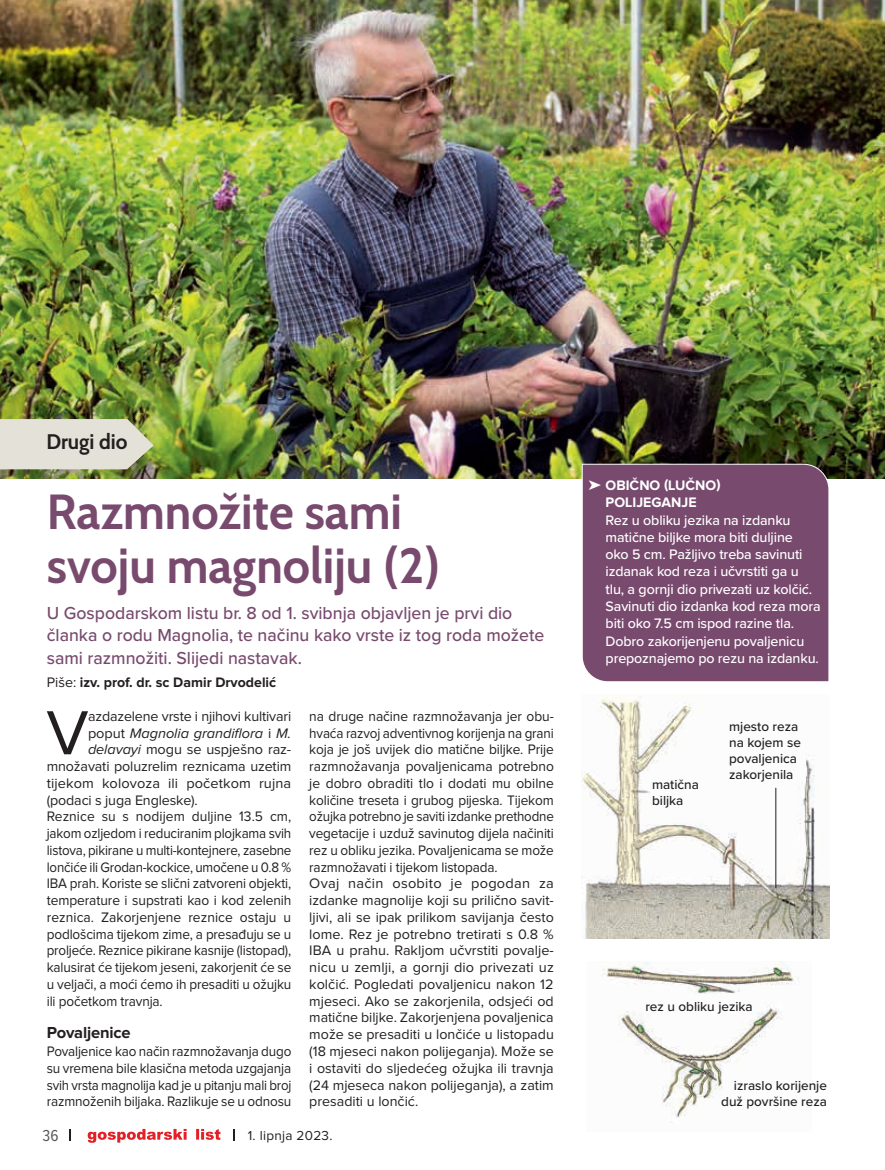
<style>
.page{position:relative;width:885px;height:1170px;background:#fff}
.page>*{position:absolute;margin:0;border:0;box-sizing:border-box;transform-origin:0 0}
.t1{font:64.5px "Proxima Nova";color:#231f20}
.t2{font:700 48.9px/53.6px "Cabin";color:#784a6e}
.t3{font:700 21px "Cabin";color:#231f20}
.t4{font:500 18px/22.5px "Proxima Nova";color:#784a6e}
.t5{font:700 16.5px "Proxima Nova";letter-spacing:-.01em;color:#231f20}
.t6{font:16.5px "Proxima Nova Cond";color:#57585a}
.t7{font:14.25px/16.8px "Proxima Nova";letter-spacing:-.005em;color:#231f20;scale:.96 1}
.t8{font:500 14.25px/17.2px "Proxima Nova";letter-spacing:-.01em;color:#fff}
.t9{font:14.25px/16.8px "Proxima Nova";letter-spacing:-.005em;color:#231f20;text-align:justify;scale:.94 1}
.t10{font:14.25px "Proxima Nova";letter-spacing:-.005em;color:#231f20}
.t11{font:14.25px "Proxima Nova";letter-spacing:-.005em;color:#231f20;scale:.95 1}
.t12{font:14.25px "Proxima Nova";letter-spacing:-.005em;color:#231f20;scale:.93 1}
.t13{font:700 14.25px "Proxima Nova";color:#231f20}
.t14{font:italic 14.25px "Proxima Nova";letter-spacing:-.005em;color:#231f20}
.t15{font:700 14.25px/17.2px "Proxima Nova";color:#fff;text-align:center}
.t16{font:500 13.5px/15.8px "Proxima Nova";color:#231f20}
.t17{font:13.5px "Proxima Nova";letter-spacing:.02em;color:#231f20}
.s1{font-weight:400}
.s2{font-style:normal}
.s3{font-style:italic}
</style>
<div class="page">
<svg style="left:69px;top:1129px;width:2px;height:11px"></svg>
<svg style="left:88px;top:1128px;width:132px;height:14px"></svg>
<svg style="left:233px;top:1129px;width:2px;height:11px"></svg>
<img style="left:0;top:0;width:884px;height:478px">
<svg style="left:0;top:419px;width:154px;height:50px;background:#dadaca"></svg>
<div style="left:581px;top:463px;width:248px;height:219px;background:#784a6e"></div>
<img style="left:581px;top:694px;width:248px;height:244px">
<img style="left:602px;top:961px;width:198px;height:162px">
<hr style="left:775px;top:787px;width:1px;height:100px;background:#231f20">
<h3 class="t3" style="left:46px;top:425px;width:83px">Drugi dio</h3>
<h2 class="t2" style="left:47px;top:482px;width:395px">Razmnožite sami svoju magnoliju (2)</h2>
<p class="t4" style="left:47px;top:601px;width:499px">U Gospodarskom listu br. 8 od 1. svibnja objavljen je prvi dio članka o rodu Magnolia, te načinu kako vrste iz tog roda možete sami razmnožiti. Slijedi nastavak.</p>
<p class="t13" style="left:47px;top:676px;width:231px"><span class="s1">Piše:</span> izv. prof. dr. sc Damir Drvodelić</p>
<h1 class="t1" style="left:46px;top:703px;width:44px">V</h1>
<p class="t10" style="left:88px;top:709px;width:205px">azdazelene vrste i njihovi kultivari</p>
<p class="t14" style="left:88px;top:726px;width:205px"><span class="s2">poput</span> Magnolia grandiflora <span class="s2">i</span> M.</p>
<p class="t10" style="left:88px;top:743px;width:205px"><span class="s3">delavayi</span> mogu se uspješno raz-</p>
<p class="t10" style="left:47px;top:759px;width:246px">množavati poluzrelim reznicama uzetim</p>
<p class="t10" style="left:47px;top:776px;width:246px">tijekom kolovoza ili početkom rujna</p>
<p class="t10" style="left:47px;top:793px;width:153px">(podaci s juga Engleske).</p>
<p class="t10" style="left:47px;top:810px;width:246px">Reznice su s nodijem duljine 13.5 cm,</p>
<p class="t9" style="left:47px;top:825px;width:261px">jakom ozljedom i reduciranim plojkama svih</p>
<p class="t12" style="left:47px;top:843px;width:264px">listova, pikirane u multi-kontejnere, zasebne</p>
<p class="t12" style="left:47px;top:860px;width:264px">lončiće ili Grodan-kockice, umočene u 0.8 %</p>
<p class="t11" style="left:47px;top:877px;width:259px">IBA prah. Koriste se slični zatvoreni objekti,</p>
<p class="t7" style="left:47px;top:892px;width:256px">temperature i supstrati kao i kod zelenih</p>
<p class="t10" style="left:47px;top:910px;width:246px">reznica. Zakorjenjene reznice ostaju u</p>
<p class="t11" style="left:47px;top:927px;width:259px">podlošcima tijekom zime, a presađuju se u</p>
<p class="t9" style="left:47px;top:942px;width:261px">proljeće. Reznice pikirane kasnije (listopad),</p>
<p class="t11" style="left:47px;top:960px;width:259px">kalusirat će tijekom jeseni, zakorjenit će se</p>
<p class="t11" style="left:47px;top:977px;width:259px">u veljači, a moći ćemo ih presaditi u ožujku</p>
<p class="t11" style="left:47px;top:994px;width:123px">ili početkom travnja.</p>
<p class="t5" style="left:47px;top:1024px;width:85px">Povaljenice</p>
<p class="t9" style="left:47px;top:1043px;width:262px">Povaljenice kao način razmnožavanja dugo su vremena bile klasična metoda uzgajanja svih vrsta magnolija kad je u pitanju mali broj razmnoženih biljaka. Razlikuje se u odnosu</p>
<p class="t7" style="left:309px;top:708px;width:256px">na druge načine razmnožavanja jer obu&shy;hvaća razvoj adventivnog korijenja na grani koja je još uvijek dio matične biljke. Prije razmnožavanja povaljenicama potrebno je dobro obraditi tlo i dodati mu obilne količine treseta i grubog pijeska. Tijekom ožujka potrebno je saviti izdanke prethodne vegetacije i uzduž savinutog dijela načiniti rez u obliku jezika. Povaljenicama se može razmnožavati i tijekom listopada.<br>Ovaj način osobito je pogodan za izdanke magnolije koji su prilično savit&shy;ljivi, ali se ipak prilikom savijanja često lome. Rez je potrebno tretirati s 0.8 % IBA u prahu. Rakljom učvrstiti povalje&shy;nicu u zemlji, a gornji dio privezati uz kolčić. Pogledati povaljenicu nakon 12 mjeseci. Ako se zakorjenila, odsjeći od matične biljke. Zakorjenjena povaljenica može se presaditi u lončiće u listopadu (18 mjeseci nakon polijeganja). Može se i ostaviti do sljedećeg ožujka ili travnja (24 mjeseca nakon polijeganja), a zatim presaditi u lončić.</p>
<p class="t6" style="left:43px;top:1127px;width:17px">36</p>
<p class="t17" style="left:248px;top:1128px;width:86px">1. lipnja 2023.</p>
<p class="t15" style="left:588px;top:477px;width:133px">➤ OBIČNO (LUČNO)<br>POLIJEGANJE</p>
<p class="t8" style="left:605px;top:510px;width:217px">Rez u obliku jezika na izdanku matične biljke mora biti duljine<br>oko 5 cm. Pažljivo treba savinuti izdanak kod reza i učvrstiti ga u tlu, a gornji dio privezati uz kolčić.<br>Savinuti dio izdanka kod reza mora biti oko 7.5 cm ispod razine tla.<br>Dobro zakorijenjenu povaljenicu prepoznajemo po rezu na izdanku.</p>
<p class="t16" style="left:652px;top:776px;width:48px">matična biljka</p>
<p class="t16" style="left:729px;top:718px;width:73px">mjesto reza na kojem se povaljenica zakorjenila</p>
<p class="t16" style="left:645px;top:998px;width:109px">rez u obliku jezika</p>
<p class="t16" style="left:721px;top:1076px;width:107px;text-align:right">izraslo korijenje duž površine reza</p>
</div>
